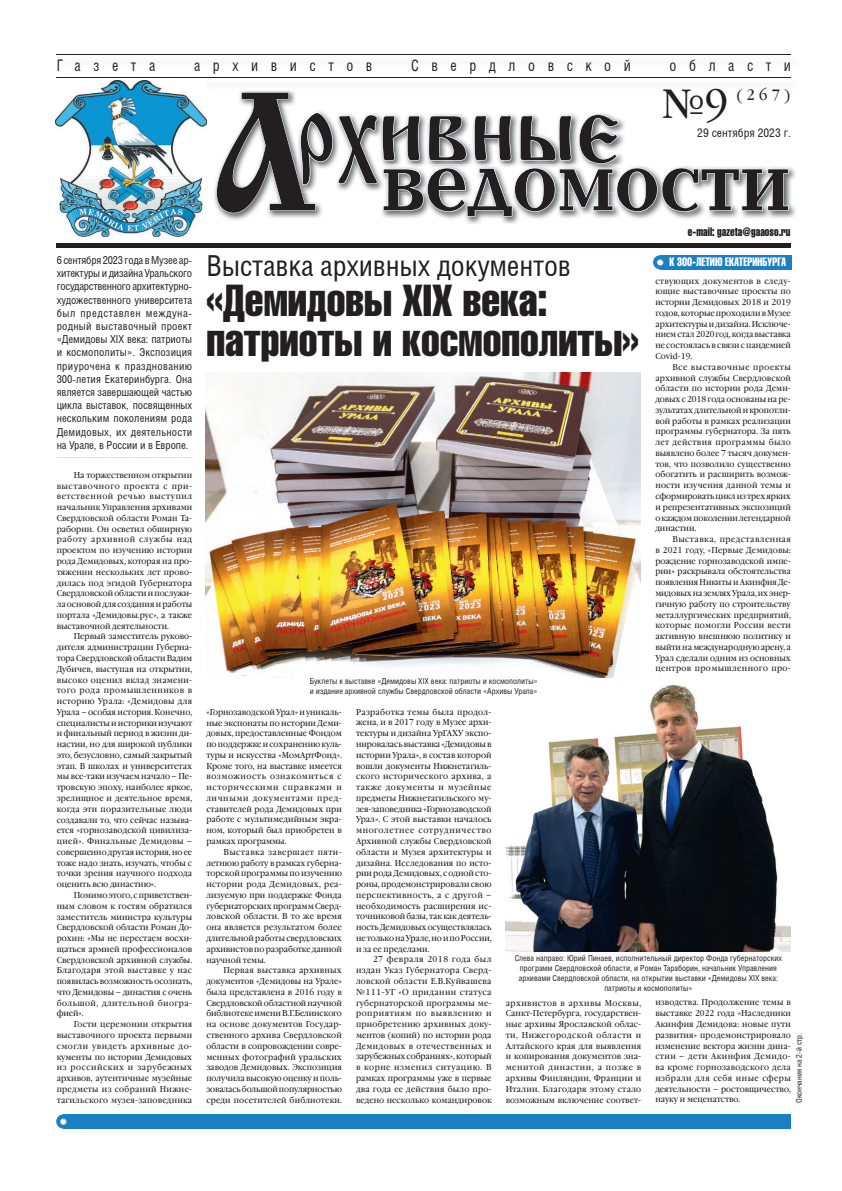
<style>
.page{position:relative;width:842px;height:1191px;background:#fff}
.page>*{position:absolute;margin:0;border:0;box-sizing:border-box;transform-origin:0 0}
.t1{font:44px/40px "Helios Compressed";color:#231f20}
.t2{font:40.7px "Garamond Book C";color:#231f20;scale:.9 1}
.t3{font:29px "Helios Cond";letter-spacing:-.005em;color:#231f20}
.t4{font:16px "Helios Cond";letter-spacing:.875em;color:#231f20;scale:.9 1}
.t5{font:15px "Garamond Book C";color:#231f20;scale:.9 1}
.t6{font:12px "Helios Compressed";color:#231f20;scale:.9 1}
.t7{font:12px "Helios Compressed";color:#fff;scale:.9 1}
.t8{font:12px "Helios Cond";color:#231f20}
.t9{font:11px/13.2px "Helios Cond";letter-spacing:-.01em;color:#231f20;text-align:justify}
.t10{font:8.5px/10.8px "Garamond Book C";color:#231f20;text-align:justify;scale:.9 1}
.t11{font:8.3px/10px "Helios Cond";color:#231f20}
.t12{font:8px "Helios Cond";color:#231f20}
</style>
<div class="page">
<div style="left:63px;top:1114px;width:727px;height:14px;background:#1b80c3"></div>
<div style="left:56px;top:1114px;width:14px;height:14px;background:#1b80c3;border-radius:50%"></div>
<svg style="left:60px;top:1118px;width:7px;height:6px"></svg>
<hr style="left:57px;top:55px;width:734px;height:1px;background:#231f20">
<hr style="left:57px;top:77px;width:734px;height:1px;background:#231f20">
<img style="left:385px;top:167px;width:411px;height:57px">
<img style="left:214px;top:91px;width:104px;height:129px">
<svg style="left:216px;top:92px;width:572px;height:125px"></svg>
<hr style="left:57px;top:243px;width:734px;height:4px;background:#231f20">
<img style="left:56px;top:81px;width:150px;height:156px">
<div style="left:660px;top:255px;width:131px;height:14px;background:#1b80c3"></div>
<div style="left:653px;top:255px;width:14px;height:14px;background:#1b80c3;border-radius:50%"></div>
<svg style="left:657px;top:259px;width:6px;height:6px"></svg>
<svg style="left:57px;top:457px;width:135px;height:1px"></svg>
<img style="left:206px;top:372px;width:434px;height:306px">
<img style="left:506px;top:684px;width:285px;height:267px">
<h3 class="t4" style="left:57px;top:56px;width:111px">Газета</h3>
<h3 class="t4" style="left:194px;top:56px;width:200px">архивистов</h3>
<h3 class="t4" style="left:411px;top:56px;width:246px">Свердловской</h3>
<h3 class="t4" style="left:670px;top:56px;width:136px">области</h3>
<h2 class="t2" style="left:662px;top:82px;width:75px">№9</h2>
<h3 class="t5" style="left:736px;top:87px;width:62px">(267)</h3>
<h3 class="t8" style="left:697px;top:126px;width:95px">29 сентября 2023 г.</h3>
<h3 class="t6" style="left:688px;top:224px;width:115px">e-mail: gazeta@gaaoso.ru</h3>
<h3 class="t3" style="left:206px;top:248px;width:366px">Выставка архивных документов</h3>
<h1 class="t1" style="left:206px;top:279px;width:434px">«Демидовы XIX века: патриоты и космополиты»</h1>
<p class="t9" style="left:57px;top:253px;width:137px">6 сентября 2023 года в Музее ар-</p>
<h3 class="t7" style="left:669px;top:255px;width:131px">К 300-ЛЕТИЮ ЕКАТЕРИНБУРГА</h3>
<p class="t9" style="left:57px;top:266px;width:137px">хитектуры и дизайна Уральского государственного архитектурно&shy;художественного университета был представлен междуна&shy;родный выставочный проект «Демидовы XIX века: патриоты и космополиты». Экспозиция приурочена к празднованию 300-летия Екатеринбурга. Она является завершающей частью цикла выставок, посвященных нескольким поколениям рода Демидовых, их деятельности на Урале, в России и в Европе.</p>
<p class="t10" style="left:57px;top:470px;width:152px;text-indent:17px">На торжественном открытии выставочного проекта с при&shy;ветственной речью выступил начальник Управления архивами Свердловской области Роман Та&shy;раборин. Он осветил обширную работу архивной службы над проектом по изучению истории рода Демидовых, которая на про&shy;тяжении нескольких лет прово&shy;дилась под эгидой Губернатора Свердловской области и послужи&shy;ла основой для создания и работы портала «Демидовы.рус», а также выставочной деятельности.</p>
<p class="t10" style="left:57px;top:631px;width:152px;text-indent:17px">Первый заместитель руково&shy;дителя администрации Губерна&shy;тора Свердловской области Вадим Дубичев, выступая на открытии, высоко оценил вклад знамени&shy;того рода промышленников в историю Урала: «Демидовы для Урала – особая история. Конечно, специалисты и историки изучают и финальный период в жизни ди&shy;настии, но для широкой публики это, безусловно, самый закрытый этап. В школах и университетах мы все-таки изучаем начало – Пе&shy;тровскую эпоху, наиболее яркое, зрелищное и деятельное время, когда эти поразительные люди создавали то, что сейчас называ&shy;ется «горнозаводской цивилиза&shy;цией». Финальные Демидовы – совершенно другая история, но ее тоже надо знать, изучать, чтобы с точки зрения научного подхода оценить всю династию».</p>
<p class="t10" style="left:57px;top:890px;width:152px;text-indent:17px">Помимо этого, с приветствен&shy;ным словом к гостям обратился заместитель министра культуры Свердловской области Роман До&shy;рохин: «Мы не перестаем восхи&shy;щаться армией профессионалов Свердловской архивной службы.<br>Благодаря этой выставке у нас появилась возможность осознать, что Демидовы – династия с очень большой, длительной биогра&shy;фией».</p>
<p class="t10" style="left:57px;top:1019px;width:152px;text-indent:17px">Гости церемонии открытия выставочного проекта первыми смогли увидеть архивные до&shy;кументы по истории Демидовых из российских и зарубежных архивов, аутентичные музейные предметы из собраний Нижне&shy;тагильского музея-заповедника</p>
<p class="t10" style="left:655px;top:275px;width:152px">ствующих документов в следу&shy;ющие выставочные проекты по истории Демидовых 2018 и 2019 годов, которые проходили в Музее архитектуры и дизайна. Исключе&shy;нием стал 2020 год, когда выставка не состоялась в связи с пандемией Covid-19.</p>
<p class="t10" style="left:655px;top:362px;width:152px;text-indent:17px">Все выставочные проекты архивной службы Свердловской области по истории рода Деми&shy;довых с 2018 года основаны на ре&shy;зультатах длительной и кропотли&shy;вой работы в рамках реализации программы губернатора. За пять лет действия программы было выявлено более 7 тысяч докумен&shy;тов, что позволило существенно обогатить и расширить возмож&shy;ности изучения данной темы и сформировать цикл из трех ярких и репрезентативных экспозиций о каждом поколении легендарной династии.</p>
<p class="t10" style="left:655px;top:534px;width:152px;text-indent:17px">Выставка, представленная в 2021 году, «Первые Демидовы: рождение горнозаводской импе&shy;рии» раскрывала обстоятельства появления Никиты и Акинфия Де&shy;мидовых на землях Урала, их энер&shy;гичную работу по строительству металлургических предприятий, которые помогли России вести активную внешнюю политику и выйти на международную арену, а Урал сделали одним из основных центров промышленного про-</p>
<p class="t11" style="left:310px;top:676px;width:229px">Буклеты к выставке «Демидовы XIX века: патриоты и космополиты» и издание архивной службы Свердловской области «Архивы Урала»</p>
<p class="t10" style="left:356px;top:706px;width:152px">Разработка темы была продол&shy;жена, и в 2017 году в Музее архи&shy;тектуры и дизайна УрГАХУ экспо&shy;нировалась выставка «Демидовы в истории Урала», в состав которой вошли документы Нижнетагиль&shy;ского исторического архива, а также документы и музейные предметы Нижнетагильского му&shy;зея-заповедника «Горнозаводской Урал». С этой выставки началось многолетнее сотрудничество Архивной службы Свердловской области и Музея архитектуры и дизайна. Исследования по исто&shy;рии рода Демидовых, с одной сто&shy;роны, продемонстрировали свою перспективность, а с другой – необходимость расширения ис&shy;точниковой базы, так как деятель&shy;ность Демидовых осуществлялась не только на Урале, но и по России, и за ее пределами.</p>
<p class="t10" style="left:356px;top:954px;width:152px;text-indent:17px">27 февраля 2018 года был издан Указ Губернатора Сверд&shy;ловской области Е.В.Куйвашева №111-УГ «О придании статуса губернаторской программы ме&shy;роприятиям по выявлению и приобретению архивных доку&shy;ментов (копий) по истории рода Демидовых в отечественных и зарубежных собраниях», который в корне изменил ситуацию. В рамках программы уже в первые два года ее действия было про&shy;ведено несколько командировок</p>
<p class="t10" style="left:206px;top:706px;width:152px">«Горнозаводской Урал» и уникаль&shy;ные экспонаты по истории Деми&shy;довых, предоставленные Фондом по поддержке и сохранению куль&shy;туры и искусства «МомАртФонд».<br>Кроме того, на выставке имеется возможность ознакомиться с историческими справками и личными документами пред&shy;ставителей рода Демидовых при работе с мультимедийным экра&shy;ном, который был приобретен в рамках программы.</p>
<p class="t10" style="left:206px;top:846px;width:152px;text-indent:17px">Выставка завершает пяти&shy;летнюю работу в рамках губерна&shy;торской программы по изучению истории рода Демидовых, реа&shy;лизуемую при поддержке Фонда губернаторских программ Сверд&shy;ловской области. В то же время она является результатом более длительной работы свердловских архивистов по разработке данной научной темы.</p>
<p class="t10" style="left:206px;top:965px;width:152px;text-indent:17px">Первая выставка архивных документов «Демидовы на Урале» была представлена в 2016 году в Свердловской областной научной библиотеке имени В.Г.Белинского на основе документов Государ&shy;ственного архива Свердловской области в сопровождении совре&shy;менных фотографий уральских заводов Демидовых. Экспозиция получила высокую оценку и поль&shy;зовалась большой популярностью среди посетителей библиотеки.</p>
<p class="t11" style="left:515px;top:952px;width:269px;text-align:center">Слева направо: Юрий Пинаев, исполнительный директор Фонда губернаторских программ Свердловской области, и Роман Тараборин, начальник Управления архивами Свердловской области, на открытии выставки «Демидовы XIX века: патриоты и космополиты»</p>
<p class="t10" style="left:655px;top:997px;width:152px">изводства. Продолжение темы в выставке 2022 года «Наследники Акинфия Демидова: новые пути развития» продемонстрировало изменение вектора жизни дина&shy;стии – дети Акинфия Демидо&shy;ва кроме горнозаводского дела избрали для себя иные сферы деятельности – ростовщичество, науку и меценатство.</p>
<p class="t10" style="left:506px;top:997px;width:152px">архивистов в архивы Москвы, Санкт-Петербурга, государствен&shy;ные архивы Ярославской облас&shy;ти, Нижегородской области и Алтайского края для выявления и копирования документов зна&shy;менитой династии, а позже в архивы Финляндии, Франции и Италии. Благодаря этому стало возможным включение соответ-</p>
<p class="t12" style="left:794px;top:1103px;width:71px;rotate:-90deg">Окончание на 2-й стр.</p>
</div>
